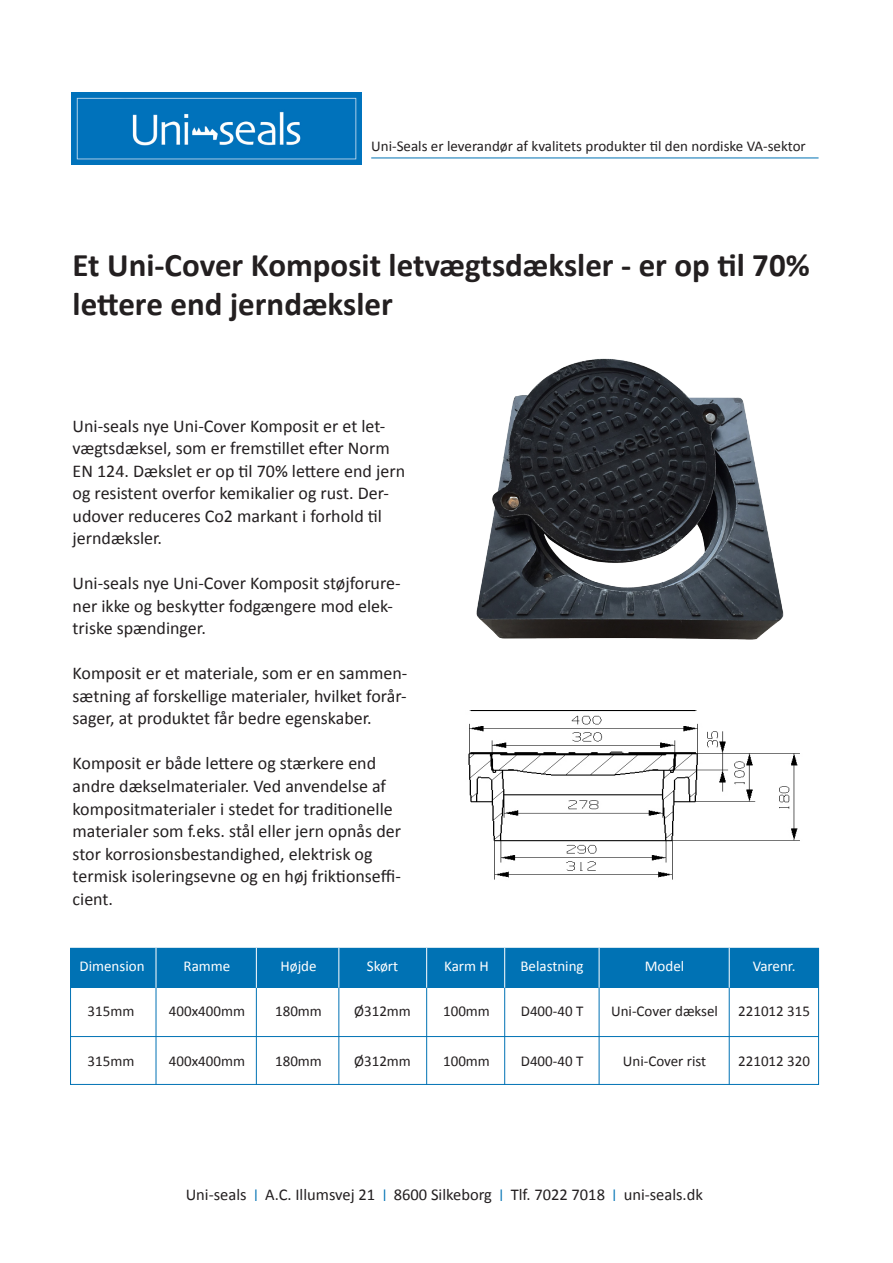
<style>
.page{position:relative;width:893px;height:1263px;background:#fff}
.page>*{position:absolute;margin:0;border:0;box-sizing:border-box;transform-origin:0 0}
.t1{font:700 33px/39.6px "Calibri";color:#231f20}
.t2{font:18px/22.5px "Calibri";color:#231f20}
.t3{font:16.5px "Calibri";color:#231f20}
.t4{font:15px "Calibri";color:#231f20}
.t5{font:15px "Calibri";color:#fff}
.s1{font-family:"Geogrotesque";color:#0072b4}
</style>
<div class="page">
<img style="left:71px;top:92px;width:291px;height:73px">
<div style="left:70px;top:948px;width:749px;height:40px;background:#0072b4"></div>
<hr style="left:70px;top:1036px;width:749px;height:1px;background:#0072b4">
<img style="left:476px;top:358px;width:308px;height:282px">
<img style="left:468px;top:710px;width:332px;height:170px">
<hr style="left:371px;top:158px;width:448px;height:1px;background:#0072b4">
<hr style="left:256px;top:988px;width:1px;height:97px;background:#0072b4">
<hr style="left:156px;top:988px;width:1px;height:97px;background:#0072b4">
<hr style="left:156px;top:948px;width:1px;height:40px;background:#fff">
<hr style="left:256px;top:948px;width:1px;height:40px;background:#fff">
<hr style="left:338px;top:948px;width:1px;height:40px;background:#fff">
<hr style="left:426px;top:948px;width:1px;height:40px;background:#fff">
<hr style="left:504px;top:948px;width:1px;height:40px;background:#fff">
<hr style="left:599px;top:948px;width:1px;height:40px;background:#fff">
<hr style="left:729px;top:948px;width:1px;height:40px;background:#fff">
<hr style="left:338px;top:988px;width:1px;height:97px;background:#0072b4">
<hr style="left:426px;top:988px;width:1px;height:97px;background:#0072b4">
<hr style="left:504px;top:988px;width:1px;height:97px;background:#0072b4">
<hr style="left:599px;top:988px;width:1px;height:97px;background:#0072b4">
<hr style="left:729px;top:988px;width:1px;height:97px;background:#0072b4">
<p class="t4" style="left:371px;top:136px;width:436px">Uni-Seals er leverandør af kvalitets produkter til den nordiske VA-sektor</p>
<p class="t1" style="left:73px;top:245px;width:739px">Et Uni-Cover Komposit letvægtsdæksler - er op til 70% lettere end jerndæksler</p>
<p class="t2" style="left:73px;top:415px;width:319px">Uni-seals nye Uni-Cover Komposit er et let&shy;vægtsdæksel, som er fremstillet efter Norm</p>
<p class="t2" style="left:73px;top:460px;width:334px">EN 124. Dækslet er op til 70% lettere end jern og resistent overfor kemikalier og rust. Der&shy;udover reduceres Co2 markant i forhold til jerndæksler.</p>
<p class="t2" style="left:73px;top:572px;width:329px">Uni-seals nye Uni-Cover Komposit støjforure&shy;ner ikke og beskytter fodgængere mod elek&shy;triske spændinger.</p>
<p class="t2" style="left:73px;top:662px;width:336px;text-align:justify">Komposit er et materiale, som er en sammen&shy;sætning af forskellige materialer, hvilket forår&shy;sager, at produktet får bedre egenskaber.</p>
<p class="t2" style="left:73px;top:752px;width:330px">Komposit er både lettere og stærkere end andre dækselmaterialer. Ved anvendelse af kompositmaterialer i stedet for traditionelle materialer som f.eks. stål eller jern opnås der stor korrosionsbestandighed, elektrisk og termisk isoleringsevne og en høj friktionseffi&shy;cient.</p>
<p class="t5" style="left:80px;top:957px;width:67px">Dimension</p>
<p class="t5" style="left:184px;top:957px;width:48px">Ramme</p>
<p class="t5" style="left:280px;top:957px;width:38px">Højde</p>
<p class="t5" style="left:367px;top:957px;width:33px">Skørt</p>
<p class="t5" style="left:444px;top:957px;width:46px">Karm H</p>
<p class="t5" style="left:520px;top:957px;width:65px">Belastning</p>
<p class="t5" style="left:645px;top:957px;width:41px">Model</p>
<p class="t5" style="left:753px;top:957px;width:44px">Varenr.</p>
<p class="t4" style="left:88px;top:1002px;width:48px">315mm</p>
<p class="t4" style="left:169px;top:1002px;width:78px">400x400mm</p>
<p class="t4" style="left:275px;top:1002px;width:48px">180mm</p>
<p class="t4" style="left:354px;top:1002px;width:58px">Ø312mm</p>
<p class="t4" style="left:443px;top:1002px;width:48px">100mm</p>
<p class="t4" style="left:521px;top:1002px;width:64px">D400-40 T</p>
<p class="t4" style="left:611px;top:1002px;width:109px">Uni-Cover dæksel</p>
<p class="t4" style="left:738px;top:1002px;width:73px">221012 315</p>
<p class="t4" style="left:88px;top:1051px;width:48px">315mm</p>
<p class="t4" style="left:169px;top:1051px;width:78px">400x400mm</p>
<p class="t4" style="left:275px;top:1051px;width:48px">180mm</p>
<p class="t4" style="left:354px;top:1051px;width:58px">Ø312mm</p>
<p class="t4" style="left:443px;top:1051px;width:48px">100mm</p>
<p class="t4" style="left:521px;top:1051px;width:64px">D400-40 T</p>
<p class="t4" style="left:623px;top:1051px;width:85px">Uni-Cover rist</p>
<p class="t4" style="left:738px;top:1051px;width:73px">221012 320</p>
<p class="t3" style="left:186px;top:1184px;width:519px">Uni-seals <span class="s1">l</span> A.C. Illumsvej 21 <span class="s1">l</span> 8600 Silkeborg <span class="s1">l</span> Tlf. 7022 7018 <span class="s1">l</span> uni-seals.dk</p>
</div>
